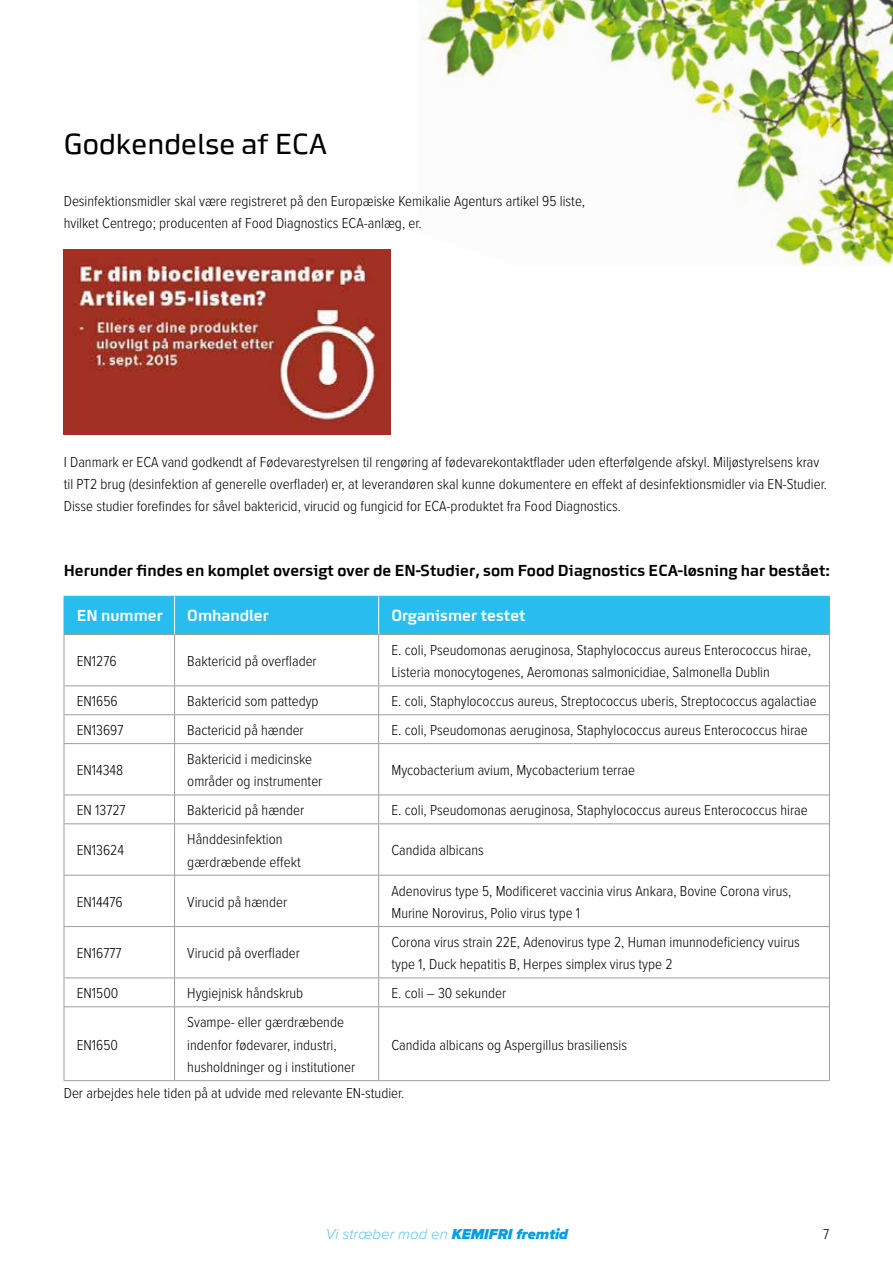
<style>
.page{position:relative;width:893px;height:1263px;background:#fff}
.page>*{position:absolute;margin:0;border:0;box-sizing:border-box;transform-origin:0 0}
.t1{font:30px "Super Brugsen";color:#000}
.t2{font:700 16.5px "Super Brugsen";color:#000}
.t3{font:700 16.5px "Super Brugsen";color:#fff}
.t4{font:300 15px/22.5px "Proxima Nova Cond";color:#000}
.t5{font:italic 300 15px "Proxima Nova";color:#5bc5f2}
.s1{font-weight:900;color:#009fe3}
</style>
<div class="page">
<img style="left:421px;top:0;width:472px;height:266px">
<img style="left:64px;top:250px;width:327px;height:184px">
<div style="left:65px;top:597px;width:764px;height:37px;background:#29bdef"></div>
<hr style="left:64px;top:634px;width:111px;height:1px;background:#9d9d9c">
<hr style="left:64px;top:635px;width:1px;height:51px;background:#9d9d9c">
<hr style="left:175px;top:634px;width:204px;height:1px;background:#9d9d9c">
<hr style="left:174px;top:635px;width:1px;height:51px;background:#9d9d9c">
<hr style="left:379px;top:634px;width:451px;height:1px;background:#9d9d9c">
<hr style="left:378px;top:635px;width:1px;height:51px;background:#9d9d9c">
<hr style="left:829px;top:635px;width:1px;height:51px;background:#9d9d9c">
<hr style="left:64px;top:686px;width:111px;height:1px;background:#9d9d9c">
<hr style="left:175px;top:686px;width:204px;height:1px;background:#9d9d9c">
<hr style="left:379px;top:686px;width:451px;height:1px;background:#9d9d9c">
<hr style="left:64px;top:714px;width:111px;height:1px;background:#9d9d9c">
<svg style="left:64px;top:686px;width:1px;height:57px"></svg>
<hr style="left:175px;top:714px;width:204px;height:1px;background:#9d9d9c">
<svg style="left:174px;top:687px;width:1px;height:56px"></svg>
<hr style="left:379px;top:714px;width:451px;height:1px;background:#9d9d9c">
<svg style="left:378px;top:686px;width:1px;height:57px"></svg>
<svg style="left:829px;top:686px;width:1px;height:57px"></svg>
<hr style="left:64px;top:743px;width:111px;height:1px;background:#9d9d9c">
<hr style="left:64px;top:744px;width:1px;height:51px;background:#9d9d9c">
<hr style="left:175px;top:743px;width:204px;height:1px;background:#9d9d9c">
<hr style="left:174px;top:744px;width:1px;height:51px;background:#9d9d9c">
<hr style="left:379px;top:743px;width:451px;height:1px;background:#9d9d9c">
<hr style="left:378px;top:744px;width:1px;height:51px;background:#9d9d9c">
<hr style="left:829px;top:744px;width:1px;height:51px;background:#9d9d9c">
<hr style="left:64px;top:795px;width:111px;height:1px;background:#9d9d9c">
<svg style="left:64px;top:795px;width:1px;height:28px"></svg>
<hr style="left:175px;top:795px;width:204px;height:1px;background:#9d9d9c">
<svg style="left:174px;top:795px;width:1px;height:28px"></svg>
<hr style="left:379px;top:795px;width:451px;height:1px;background:#9d9d9c">
<svg style="left:378px;top:795px;width:1px;height:28px"></svg>
<svg style="left:829px;top:795px;width:1px;height:28px"></svg>
<hr style="left:64px;top:823px;width:111px;height:1px;background:#9d9d9c">
<hr style="left:64px;top:824px;width:1px;height:51px;background:#9d9d9c">
<hr style="left:175px;top:823px;width:204px;height:1px;background:#9d9d9c">
<hr style="left:174px;top:824px;width:1px;height:51px;background:#9d9d9c">
<hr style="left:379px;top:823px;width:451px;height:1px;background:#9d9d9c">
<hr style="left:378px;top:824px;width:1px;height:51px;background:#9d9d9c">
<hr style="left:829px;top:824px;width:1px;height:51px;background:#9d9d9c">
<hr style="left:64px;top:875px;width:111px;height:1px;background:#9d9d9c">
<hr style="left:64px;top:875px;width:1px;height:51px;background:#9d9d9c">
<hr style="left:175px;top:875px;width:204px;height:1px;background:#9d9d9c">
<hr style="left:174px;top:875px;width:1px;height:51px;background:#9d9d9c">
<hr style="left:379px;top:875px;width:451px;height:1px;background:#9d9d9c">
<hr style="left:378px;top:875px;width:1px;height:51px;background:#9d9d9c">
<hr style="left:829px;top:875px;width:1px;height:51px;background:#9d9d9c">
<hr style="left:64px;top:926px;width:111px;height:1px;background:#9d9d9c">
<hr style="left:64px;top:927px;width:1px;height:51px;background:#9d9d9c">
<hr style="left:175px;top:926px;width:204px;height:1px;background:#9d9d9c">
<hr style="left:174px;top:927px;width:1px;height:51px;background:#9d9d9c">
<hr style="left:379px;top:926px;width:451px;height:1px;background:#9d9d9c">
<hr style="left:378px;top:927px;width:1px;height:51px;background:#9d9d9c">
<hr style="left:829px;top:927px;width:1px;height:51px;background:#9d9d9c">
<hr style="left:64px;top:978px;width:111px;height:1px;background:#9d9d9c">
<svg style="left:64px;top:978px;width:1px;height:28px"></svg>
<hr style="left:175px;top:978px;width:204px;height:1px;background:#9d9d9c">
<svg style="left:174px;top:978px;width:1px;height:28px"></svg>
<hr style="left:379px;top:978px;width:451px;height:1px;background:#9d9d9c">
<svg style="left:378px;top:978px;width:1px;height:28px"></svg>
<svg style="left:829px;top:978px;width:1px;height:28px"></svg>
<hr style="left:64px;top:1006px;width:111px;height:1px;background:#9d9d9c">
<hr style="left:64px;top:1007px;width:1px;height:73px;background:#9d9d9c">
<hr style="left:175px;top:1006px;width:204px;height:1px;background:#9d9d9c">
<hr style="left:174px;top:1007px;width:1px;height:73px;background:#9d9d9c">
<hr style="left:379px;top:1006px;width:451px;height:1px;background:#9d9d9c">
<hr style="left:378px;top:1007px;width:1px;height:73px;background:#9d9d9c">
<hr style="left:829px;top:1007px;width:1px;height:73px;background:#9d9d9c">
<hr style="left:64px;top:1080px;width:111px;height:1px;background:#9d9d9c">
<hr style="left:175px;top:1080px;width:204px;height:1px;background:#9d9d9c">
<hr style="left:379px;top:1080px;width:451px;height:1px;background:#9d9d9c">
<hr style="left:64px;top:596px;width:111px;height:1px;background:#29bdef">
<hr style="left:64px;top:596px;width:1px;height:38px;background:#29bdef">
<hr style="left:175px;top:596px;width:204px;height:1px;background:#29bdef">
<hr style="left:379px;top:596px;width:451px;height:1px;background:#29bdef">
<hr style="left:829px;top:596px;width:1px;height:38px;background:#29bdef">
<hr style="left:174px;top:596px;width:1px;height:38px;background:#fff">
<hr style="left:378px;top:596px;width:1px;height:38px;background:#fff">
<h1 class="t1" style="left:64px;top:127px;width:265px">Godkendelse af ECA</h1>
<p class="t4" style="left:64px;top:190px;width:523px;line-height:21.8px">Desinfektionsmidler skal være registreret på den Europæiske Kemikalie Agenturs artikel 95 liste, hvilket Centrego; producenten af Food Diagnostics ECA-anlæg, er.</p>
<p class="t4" style="left:64px;top:451px;width:765px;line-height:21.8px">I Danmark er ECA vand godkendt af Fødevarestyrelsen til rengøring af fødevarekontaktflader uden efterfølgende afskyl. Miljøstyrelsens krav til PT2 brug (desinfektion af generelle overflader) er, at leverandøren skal kunne dokumentere en effekt af desinfektionsmidler via EN-Studier.<br>Disse studier forefindes for såvel baktericid, virucid og fungicid for ECA-produktet fra Food Diagnostics.</p>
<p class="t2" style="left:64px;top:562px;width:768px">Herunder findes en komplet oversigt over de EN-Studier, som Food Diagnostics ECA-løsning har bestået:</p>
<p class="t3" style="left:77px;top:606px;width:88px">EN nummer</p>
<p class="t3" style="left:187px;top:606px;width:83px">Omhandler</p>
<p class="t3" style="left:391px;top:606px;width:136px">Organismer testet</p>
<p class="t4" style="left:77px;top:649px;width:41px">EN1276</p>
<p class="t4" style="left:187px;top:649px;width:131px">Baktericid på overflader</p>
<p class="t4" style="left:391px;top:638px;width:421px">E. coli, Pseudomonas aeruginosa, Staphylococcus aureus Enterococcus hirae,<br>Listeria monocytogenes, Aeromonas salmonicidiae, Salmonella Dublin</p>
<p class="t4" style="left:77px;top:689px;width:42px">EN1656</p>
<p class="t4" style="left:187px;top:689px;width:133px">Baktericid som pattedyp</p>
<p class="t4" style="left:391px;top:689px;width:427px">E. coli, Staphylococcus aureus, Streptococcus uberis, Streptococcus agalactiae</p>
<p class="t4" style="left:77px;top:718px;width:48px">EN13697</p>
<p class="t4" style="left:187px;top:718px;width:118px">Bactericid på hænder</p>
<p class="t4" style="left:391px;top:718px;width:418px">E. coli, Pseudomonas aeruginosa, Staphylococcus aureus Enterococcus hirae</p>
<p class="t4" style="left:77px;top:758px;width:48px">EN14348</p>
<p class="t4" style="left:187px;top:747px;width:137px">Baktericid i medicinske områder og instrumenter</p>
<p class="t4" style="left:391px;top:758px;width:245px">Mycobacterium avium, Mycobacterium terrae</p>
<p class="t4" style="left:77px;top:798px;width:50px">EN 13727</p>
<p class="t4" style="left:187px;top:798px;width:118px">Baktericid på hænder</p>
<p class="t4" style="left:391px;top:798px;width:418px">E. coli, Pseudomonas aeruginosa, Staphylococcus aureus Enterococcus hirae</p>
<p class="t4" style="left:77px;top:838px;width:49px">EN13624</p>
<p class="t4" style="left:187px;top:827px;width:115px">Hånddesinfektion gærdræbende effekt</p>
<p class="t4" style="left:391px;top:838px;width:94px">Candida albicans</p>
<p class="t4" style="left:77px;top:890px;width:47px">EN14476</p>
<p class="t4" style="left:187px;top:890px;width:101px">Virucid på hænder</p>
<p class="t4" style="left:391px;top:878px;width:402px">Adenovirus type 5, Modificeret vaccinia virus Ankara, Bovine Corona virus,<br>Murine Norovirus, Polio virus type 1</p>
<p class="t4" style="left:77px;top:941px;width:46px">EN16777</p>
<p class="t4" style="left:187px;top:941px;width:114px">Virucid på overflader</p>
<p class="t4" style="left:391px;top:930px;width:410px">Corona virus strain 22E, Adenovirus type 2, Human imunnodeficiency vuirus type 1, Duck hepatitis B, Herpes simplex virus type 2</p>
<p class="t4" style="left:77px;top:981px;width:43px">EN1500</p>
<p class="t4" style="left:187px;top:981px;width:118px">Hygiejnisk håndskrub</p>
<p class="t4" style="left:391px;top:981px;width:116px">E. coli – 30 sekunder</p>
<p class="t4" style="left:77px;top:1033px;width:43px">EN1650</p>
<p class="t4" style="left:187px;top:1010px;width:170px">Svampe- eller gærdræbende indenfor fødevarer, industri, husholdninger og i institutioner</p>
<p class="t4" style="left:391px;top:1033px;width:237px">Candida albicans og Aspergillus brasiliensis</p>
<p class="t4" style="left:64px;top:1081px;width:342px">Der arbejdes hele tiden på at udvide med relevante EN-studier.</p>
<p class="t5" style="left:326px;top:1223px;width:244px">Vi stræber mod en <span class="s1">KEMIFRI fremtid</span></p>
<p class="t4" style="left:823px;top:1222px;width:8px">7</p>
</div>
